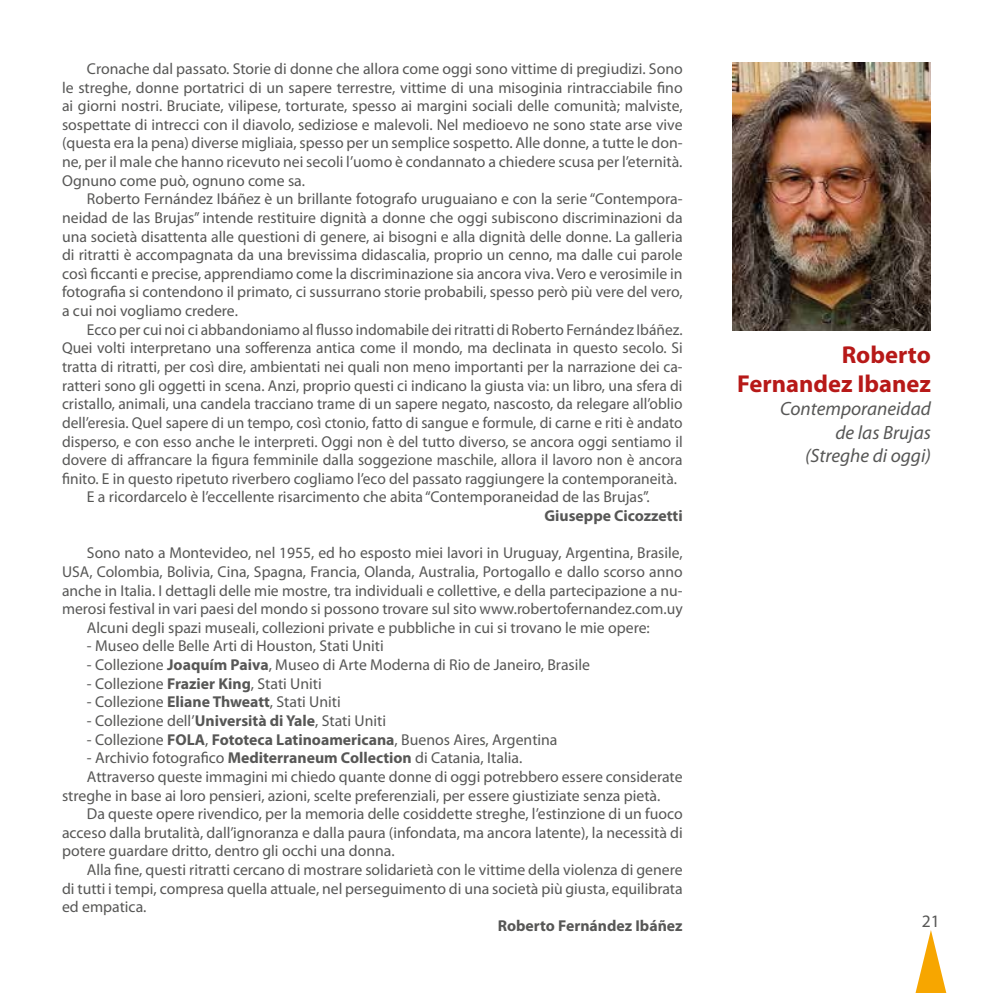
<style>
.page{position:relative;width:993px;height:993px;background:#fff}
.page>*{position:absolute;margin:0;border:0;box-sizing:border-box;transform-origin:0 0}
.t1{font:700 24.5px/29.4px "Myriad Pro";color:#b71918;text-align:right}
.t2{font:italic 19.25px/23.1px "Myriad Pro";color:#575756;text-align:right}
.t3{font:17.5px "Myriad Pro";color:#575756}
.t4{font:15.75px/18.6px "Myriad Pro";color:#575756;text-align:justify}
.t5{font:700 15.75px "Myriad Pro";color:#575756}
.s1{font-weight:700}
</style>
<div class="page">
<svg style="left:915px;top:930px;width:30px;height:62px"></svg>
<img style="left:732px;top:62px;width:198px;height:268px">
<p class="t4" style="left:62px;top:60px;width:622px;text-indent:25px">Cronache dal passato. Storie di donne che allora come oggi sono vittime di pregiudizi. Sono le streghe, donne portatrici di un sapere terrestre, vittime di una misoginia rintracciabile fino ai giorni nostri. Bruciate, vilipese, torturate, spesso ai margini sociali delle comunità; malviste, sospettate di intrecci con il diavolo, sediziose e malevoli. Nel medioevo ne sono state arse vive (questa era la pena) diverse migliaia, spesso per un semplice sospetto. Alle donne, a tutte le don&shy;ne, per il male che hanno ricevuto nei secoli l’uomo è condannato a chiedere scusa per l’eternità.<br>Ognuno come può, ognuno come sa.</p>
<p class="t4" style="left:62px;top:190px;width:622px;text-indent:25px">Roberto Fernández Ibáñez è un brillante fotografo uruguaiano e con la serie “Contempora&shy;neidad de las Brujas” intende restituire dignità a donne che oggi subiscono discriminazioni da una società disattenta alle questioni di genere, ai bisogni e alla dignità delle donne. La galleria di ritratti è accompagnata da una brevissima didascalia, proprio un cenno, ma dalle cui parole così ficcanti e precise, apprendiamo come la discriminazione sia ancora viva. Vero e verosimile in fotografia si contendono il primato, ci sussurrano storie probabili, spesso però più vere del vero, a cui noi vogliamo credere.</p>
<p class="t4" style="left:87px;top:320px;width:597px">Ecco per cui noi ci abbandoniamo al flusso indomabile dei ritratti di Roberto Fernández Ibáñez.</p>
<p class="t4" style="left:62px;top:339px;width:622px">Quei volti interpretano una sofferenza antica come il mondo, ma declinata in questo secolo. Si</p>
<p class="t4" style="left:62px;top:357px;width:622px">tratta di ritratti, per così dire, ambientati nei quali non meno importanti per la narrazione dei ca-</p>
<p class="t4" style="left:62px;top:376px;width:621px">ratteri sono gli oggetti in scena. Anzi, proprio questi ci indicano la giusta via: un libro, una sfera di</p>
<p class="t4" style="left:62px;top:395px;width:622px">cristallo, animali, una candela tracciano trame di un sapere negato, nascosto, da relegare all’oblio</p>
<p class="t4" style="left:62px;top:413px;width:622px">dell’eresia. Quel sapere di un tempo, così ctonio, fatto di sangue e formule, di carne e riti è andato</p>
<p class="t4" style="left:62px;top:432px;width:622px">disperso, e con esso anche le interpreti. Oggi non è del tutto diverso, se ancora oggi sentiamo il</p>
<p class="t4" style="left:62px;top:451px;width:622px">dovere di affrancare la figura femminile dalla soggezione maschile, allora il lavoro non è ancora</p>
<p class="t4" style="left:62px;top:469px;width:616px">finito. E in questo ripetuto riverbero cogliamo l’eco del passato raggiungere la contemporaneità.</p>
<p class="t4" style="left:87px;top:488px;width:564px">E a ricordarcelo è l’eccellente risarcimento che abita “Contemporaneidad de las Brujas”.</p>
<p class="t5" style="left:544px;top:506px;width:140px">Giuseppe Cicozzetti</p>
<p class="t4" style="left:87px;top:544px;width:597px">Sono nato a Montevideo, nel 1955, ed ho esposto miei lavori in Uruguay, Argentina, Brasile,</p>
<p class="t4" style="left:62px;top:562px;width:622px">USA, Colombia, Bolivia, Cina, Spagna, Francia, Olanda, Australia, Portogallo e dallo scorso anno</p>
<p class="t4" style="left:62px;top:581px;width:622px">anche in Italia. I dettagli delle mie mostre, tra individuali e collettive, e della partecipazione a nu-</p>
<p class="t4" style="left:62px;top:599px;width:622px">merosi festival in vari paesi del mondo si possono trovare sul sito www.robertofernandez.com.uy</p>
<p class="t4" style="left:87px;top:618px;width:564px">Alcuni degli spazi museali, collezioni private e pubbliche in cui si trovano le mie opere:</p>
<p class="t4" style="left:87px;top:637px;width:298px">- Museo delle Belle Arti di Houston, Stati Uniti</p>
<p class="t4" style="left:87px;top:655px;width:504px">- Collezione <span class="s1">Joaquím Paiva</span>, Museo di Arte Moderna di Rio de Janeiro, Brasile</p>
<p class="t4" style="left:87px;top:674px;width:236px">- Collezione <span class="s1">Frazier King</span>, Stati Uniti</p>
<p class="t4" style="left:87px;top:692px;width:255px">- Collezione <span class="s1">Eliane Thweatt</span>, Stati Uniti</p>
<p class="t4" style="left:87px;top:711px;width:300px">- Collezione dell’<span class="s1">Università di Yale</span>, Stati Uniti</p>
<p class="t4" style="left:87px;top:730px;width:472px">- Collezione <span class="s1">FOLA</span>, <span class="s1">Fototeca Latinoamericana</span>, Buenos Aires, Argentina</p>
<p class="t4" style="left:87px;top:748px;width:437px">- Archivio fotografico <span class="s1">Mediterraneum Collection</span> di Catania, Italia.</p>
<p class="t4" style="left:87px;top:767px;width:597px">Attraverso queste immagini mi chiedo quante donne di oggi potrebbero essere considerate</p>
<p class="t4" style="left:62px;top:786px;width:599px">streghe in base ai loro pensieri, azioni, scelte preferenziali, per essere giustiziate senza pietà.</p>
<p class="t4" style="left:87px;top:804px;width:597px">Da queste opere rivendico, per la memoria delle cosiddette streghe, l’estinzione di un fuoco</p>
<p class="t4" style="left:62px;top:823px;width:622px">acceso dalla brutalità, dall’ignoranza e dalla paura (infondata, ma ancora latente), la necessità di</p>
<p class="t4" style="left:62px;top:841px;width:334px">potere guardare dritto, dentro gli occhi una donna.</p>
<p class="t4" style="left:87px;top:860px;width:597px">Alla fine, questi ritratti cercano di mostrare solidarietà con le vittime della violenza di genere</p>
<p class="t4" style="left:62px;top:879px;width:622px">di tutti i tempi, compresa quella attuale, nel perseguimento di una società più giusta, equilibrata</p>
<p class="t4" style="left:62px;top:897px;width:86px">ed empatica.</p>
<p class="t5" style="left:497px;top:916px;width:186px">Roberto Fernández Ibáñez</p>
<h1 class="t1" style="left:737px;top:340px;width:195px">Roberto<br>Fernandez Ibanez</h1>
<p class="t2" style="left:779px;top:398px;width:152px">Contemporaneidad de las Brujas (Streghe di oggi)</p>
<p class="t3" style="left:921px;top:911px;width:19px">21</p>
</div>
